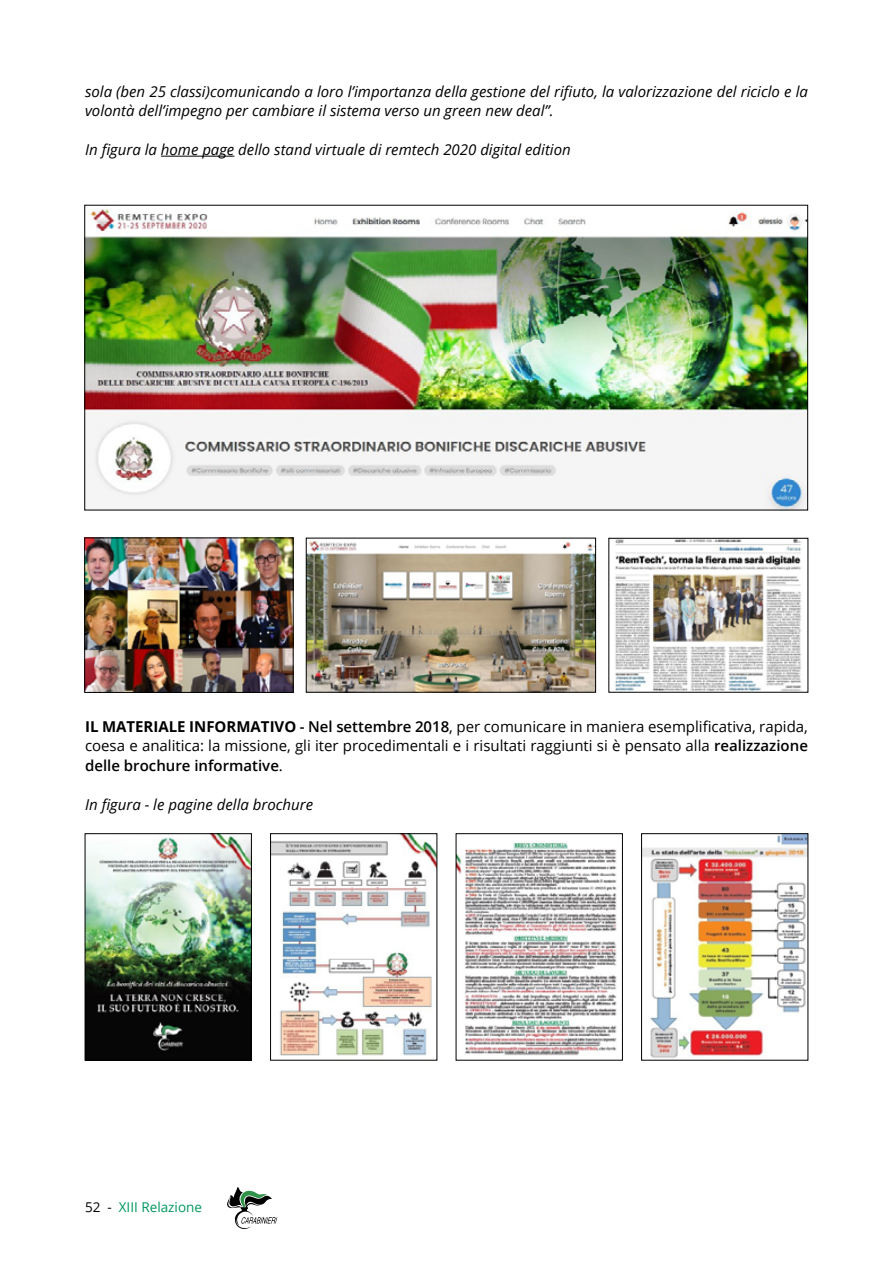
<style>
.page{position:relative;width:893px;height:1263px;background:#fff}
.page>*{position:absolute;margin:0;border:0;box-sizing:border-box;transform-origin:0 0}
.t1{font:italic 15px/19.5px "Open Sans";color:#000}
.t2{font:15px/19.5px "Open Sans";color:#000;text-align:justify}
.t3{font:13.5px "Open Sans";color:#00975f}
.s1{font-weight:700}
.s2{font-weight:600}
.s3{color:#000}
</style>
<div class="page">
<svg style="left:227px;top:1187px;width:50px;height:42px"></svg>
<hr style="left:161px;top:156px;width:73px;height:1px;background:#000">
<img style="left:86px;top:540px;width:205px;height:151px">
<div style="left:84px;top:538px;width:209px;height:155px;border:1px solid #000"></div>
<img style="left:308px;top:541px;width:286px;height:149px">
<div style="left:306px;top:538px;width:290px;height:154px;border:1px solid #000"></div>
<img style="left:615px;top:540px;width:187px;height:150px">
<img style="left:87px;top:207px;width:719px;height:301px">
<img style="left:87px;top:835px;width:163px;height:223px">
<div style="left:85px;top:833px;width:167px;height:227px;border:1px solid #000"></div>
<img style="left:272px;top:835px;width:163px;height:221px">
<div style="left:270px;top:833px;width:167px;height:227px;border:1px solid #000"></div>
<img style="left:458px;top:842px;width:159px;height:214px">
<div style="left:456px;top:833px;width:167px;height:227px;border:1px solid #000"></div>
<img style="left:643px;top:835px;width:163px;height:223px">
<div style="left:641px;top:833px;width:167px;height:227px;border:1px solid #000"></div>
<p class="t1" style="left:85px;top:81px;width:724px">sola (ben 25 classi)comunicando a loro l’importanza della gestione del rifiuto, la valorizzazione del riciclo e la volontà dell’impegno per cambiare il sistema verso un green new deal”.</p>
<p class="t1" style="left:85px;top:139px;width:487px">In figura la home page dello stand virtuale di remtech 2020 digital edition</p>
<p class="t2" style="left:85px;top:716px;width:724px"><span class="s1">IL MATERIALE INFORMATIVO</span> <span class="s2">- Nel settembre 2018</span>, per comunicare in maniera esemplificativa, rapida, coesa e analitica: la missione, gli iter procedimentali e i risultati raggiunti si è pensato alla <span class="s2">realizzazione delle brochure informative</span>.</p>
<p class="t1" style="left:85px;top:794px;width:230px">In figura - le pagine della brochure</p>
<p class="t3" style="left:85px;top:1198px;width:118px"><span class="s3">52 -</span> XIII Relazione</p>
</div>
